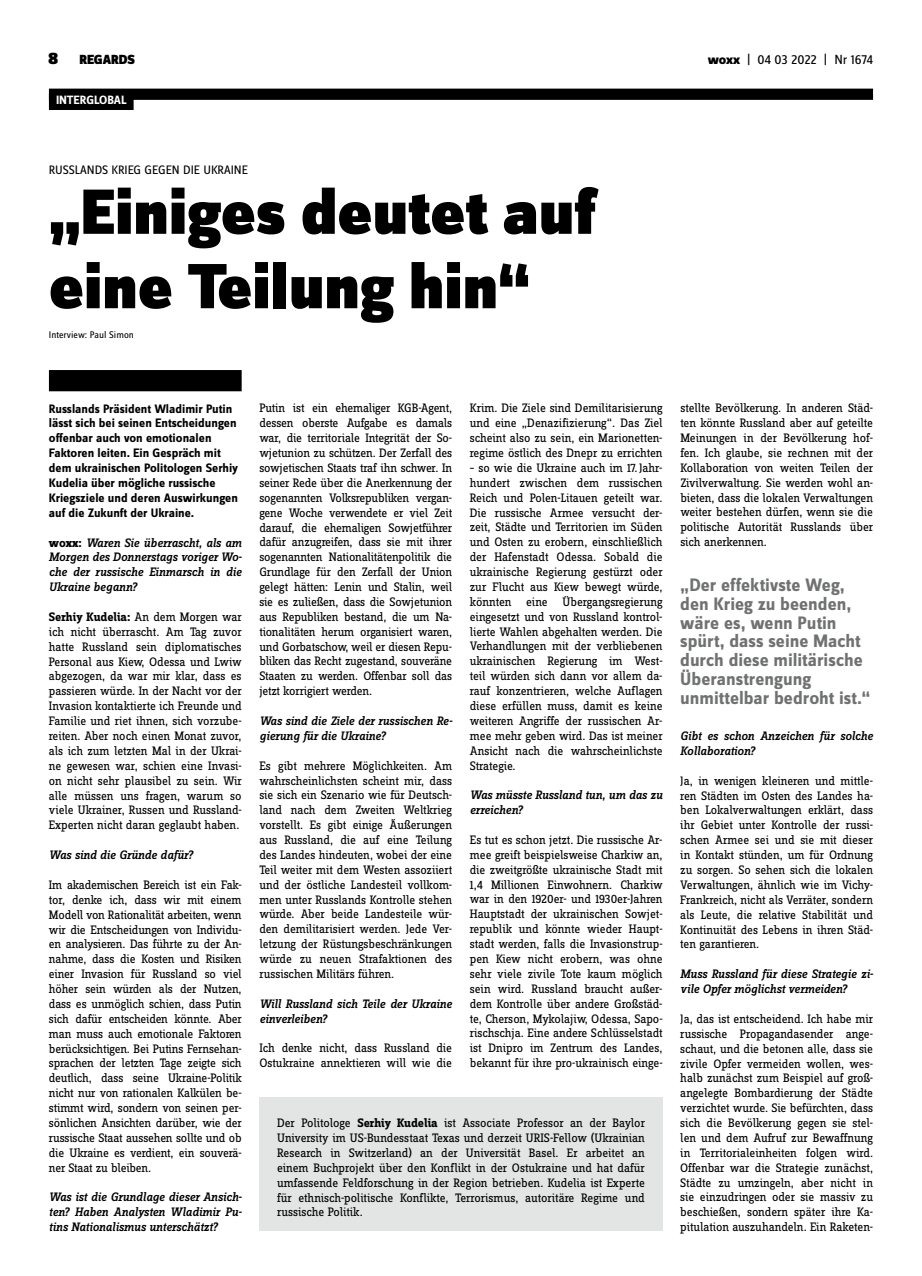
<style>
.page{position:relative;width:922px;height:1276px;background:#fff}
.page>*{position:absolute;margin:0;border:0;box-sizing:border-box;transform-origin:0 0}
.t1{font:900 66.25px/74.4px "Zine Sans Dis";color:#000}
.t2{font:700 18.75px/18.8px "Zine Sans Dis";color:#707172}
.t3{font:13.75px "Zine Sans Dis";letter-spacing:-.02em;color:#000}
.t4{font:900 13.75px "Zine Sans Dis";letter-spacing:-.01em;color:#000}
.t5{font:12.75px/14.9px "Zine Slab Dis";letter-spacing:-.01em;color:#000;text-align:justify}
.t6{font:italic 500 12.75px/14.9px "Zine Slab Dis";letter-spacing:-.005em;color:#000}
.t7{font:700 12.75px/14.9px "Zine Sans Dis";color:#000}
.t8{font:12.75px "Zine Sans Dis";color:#000}
.t9{font:700 12.5px "Zine Sans Dis";letter-spacing:-.005em;color:#fff}
.t10{font:10px "Zine Sans Dis";color:#000}
.s1{font-size:17.5px}
.s2{font-weight:800}
.s3{font-weight:700;font-style:normal}
.s4{font-weight:700}
</style>
<div class="page">
<div style="left:49px;top:89px;width:823px;height:11px;background:#000"></div>
<div style="left:49px;top:94px;width:85px;height:16px;background:#000"></div>
<div style="left:49px;top:370px;width:192px;height:21px;background:#000"></div>
<div style="left:259px;top:1097px;width:403px;height:134px;background:#e3e4e4"></div>
<p class="t4" style="left:48px;top:52px;width:88px"><span class="s1">8</span> REGARDS</p>
<p class="t3" style="left:707px;top:53px;width:167px"><span class="s2">woxx</span> | 04 03 2022 | NR 1674</p>
<p class="t9" style="left:56px;top:93px;width:72px">INTERGLOBAL</p>
<p class="t8" style="left:49px;top:164px;width:158px">RUSSLAN DS KRIEG GEGEN DIE UKR</p>
<p class="t8" style="left:224px;top:164px;width:25px">AINE</p>
<p class="t1" style="left:49px;top:179px;width:549px">„Einiges deutet auf eine Teilung hin“</p>
<p class="t10" style="left:49px;top:330px;width:86px">I NTERVIEW: PAUL SIMON</p>
<p class="t7" style="left:49px;top:401px;width:191px">Russlands Präsident Wladimir Putin lässt sich bei seinen Entscheidungen offenbar auch von emotionalen Faktoren leiten. Ein Gespräch mit dem ukrainischen Politologen Serhiy Kudelia über mögliche russische Kriegsziele und deren Auswirkungen auf die Zukunft der Ukraine.</p>
<p class="t6" style="left:49px;top:535px;width:194px;text-align:justify"><span class="s3">woxx:</span> Waren Sie überrascht, als am Morgen des Donnerstags voriger Wo&shy;che der russische Einmarsch in die Ukraine begann?</p>
<p class="t5" style="left:49px;top:610px;width:194px"><span class="s4">Serhiy Kudelia:</span> An dem Morgen war ich nicht überrascht. Am Tag zuvor hatte Russland sein diplomatisches Personal aus Kiew, Odessa und Lwiw abgezogen, da war mir klar, dass es passieren würde. In der Nacht vor der Invasion kontaktierte ich Freunde und Familie und riet ihnen, sich vorzube&shy;reiten. Aber noch einen Monat zuvor, als ich zum letzten Mal in der Ukrai&shy;ne gewesen war, schien eine Invasi&shy;on nicht sehr plausibel zu sein. Wir alle müssen uns fragen, warum so viele Ukrainer, Russen und Russland-Experten nicht daran geglaubt haben.</p>
<p class="t6" style="left:49px;top:847px;width:145px">Was sind die Gründe dafür?</p>
<p class="t5" style="left:49px;top:877px;width:194px">Im akademischen Bereich ist ein Fak&shy;tor, denke ich, dass wir mit einem Modell von Rationalität arbeiten, wenn wir die Entscheidungen von Individu&shy;en analysieren. Das führte zu der An&shy;nahme, dass die Kosten und Risiken einer Invasion für Russland so viel höher sein würden als der Nutzen, dass es unmöglich schien, dass Putin sich dafür entscheiden könnte. Aber man muss auch emotionale Faktoren berücksichtigen. Bei Putins Fernsehan&shy;sprachen der letzten Tage zeigte sich deutlich, dass seine Ukraine-Politik nicht nur von rationalen Kalkülen be&shy;stimmt wird, sondern von seinen per&shy;sönlichen Ansichten darüber, wie der russische Staat aussehen sollte und ob die Ukraine es verdient, ein souverä&shy;ner Staat zu bleiben.</p>
<p class="t6" style="left:49px;top:1190px;width:194px;text-align:justify">Was ist die Grundlage dieser Ansich&shy;ten? Haben Analysten Wladimir Pu&shy;tins Nationalismus unterschätzt?</p>
<p class="t5" style="left:259px;top:401px;width:194px">Putin ist ein ehemaliger KGB-Agent, dessen oberste Aufgabe es damals war, die territoriale Integrität der So&shy;wjetunion zu schützen. Der Zerfall des sowjetischen Staats traf ihn schwer. In seiner Rede über die Anerkennung der sogenannten Volksrepubliken vergan&shy;gene Woche verwendete er viel Zeit darauf, die ehemaligen Sowjetführer dafür anzugreifen, dass sie mit ihrer sogenannten Nationalitätenpolitik die Grundlage für den Zerfall der Union gelegt hätten: Lenin und Stalin, weil sie es zuließen, dass die Sowjetunion aus Republiken bestand, die um Na&shy;tionalitäten herum organisiert waren, und Gorbatschow, weil er diesen Repu&shy;bliken das Recht zugestand, souveräne Staaten zu werden. Offenbar soll das jetzt korrigiert werden.</p>
<p class="t6" style="left:259px;top:713px;width:194px">Was sind die Ziele der russischen Re&shy;gierung für die Ukraine?</p>
<p class="t5" style="left:259px;top:758px;width:194px">Es gibt mehrere Möglichkeiten. Am wahrscheinlichsten scheint mir, dass sie sich ein Szenario wie für Deutsch&shy;land nach dem Zweiten Weltkrieg vorstellt. Es gibt einige Äußerungen aus Russland, die auf eine Teilung des Landes hindeuten, wobei der eine Teil weiter mit dem Westen assoziiert und der östliche Landesteil vollkom&shy;men unter Russlands Kontrolle stehen würde. Aber beide Landesteile wür&shy;den demilitarisiert werden. Jede Ver&shy;letzung der Rüstungsbeschränkungen würde zu neuen Strafaktionen des russischen Militärs führen.</p>
<p class="t6" style="left:259px;top:996px;width:194px">Will Russland sich Teile der Ukraine einverleiben?</p>
<p class="t5" style="left:259px;top:1041px;width:194px">Ich denke nicht, dass Russland die<br>Ostukraine annektieren will wie die</p>
<p class="t5" style="left:469px;top:401px;width:194px">Krim. Die Ziele sind Demilitarisierung und eine „Denazifizierung“. Das Ziel scheint also zu sein, ein Marionetten&shy;regime östlich des Dnepr zu errichten</p>
<p class="t5" style="left:469px;top:461px;width:194px">– so wie die Ukraine auch im 17.Jahr&shy;hundert zwischen dem russischen Reich und Polen-Litauen geteilt war.<br>Die russische Armee versucht der&shy;zeit, Städte und Territorien im Süden und Osten zu erobern, einschließlich der Hafenstadt Odessa. Sobald die ukrainische Regierung gestürzt oder zur Flucht aus Kiew bewegt würde, könnten eine Übergangsregierung eingesetzt und von Russland kontrol&shy;lierte Wahlen abgehalten werden. Die Verhandlungen mit der verbliebenen ukrainischen Regierung im West&shy;teil würden sich dann vor allem da&shy;rauf konzentrieren, welche Auflagen diese erfüllen muss, damit es keine weiteren Angriffe der russischen Ar&shy;mee mehr geben wird. Das ist meiner Ansicht nach die wahrscheinlichste Strategie.</p>
<p class="t6" style="left:469px;top:788px;width:194px">Was müsste Russland tun, um das zu erreichen?</p>
<p class="t5" style="left:469px;top:833px;width:194px">Es tut es schon jetzt. Die russische Ar&shy;mee greift beispielsweise Charkiw an, die zweitgrößte ukrainische Stadt mit 1,4 Millionen Einwohnern. Charkiw war in den 1920er- und 1930er-Jahren Hauptstadt der ukrainischen Sowjet&shy;republik und könnte wieder Haupt&shy;stadt werden, falls die Invasionstrup&shy;pen Kiew nicht erobern, was ohne sehr viele zivile Tote kaum möglich sein wird. Russland braucht außer&shy;dem Kontrolle über andere Großstäd&shy;te, Cherson, Mykolajiw, Odessa, Sapo&shy;rischschja. Eine andere Schlüsselstadt ist Dnipro im Zentrum des Landes, bekannt für ihre pro-ukrainisch einge-</p>
<p class="t5" style="left:277px;top:1116px;width:369px">Der Politologe <span class="s4">Serhiy Kudelia</span> ist Associate Professor an der Baylor University im US-Bundesstaat Texas und derzeit URIS-Fellow (Ukrainian Research in Switzerland) an der Universität Basel. Er arbeitet an einem Buchprojekt über den Konflikt in der Ostukraine und hat dafür umfassende Feldforschung in der Region betrieben. Kudelia ist Experte für ethnisch-politische Konflikte, Terrorismus, autoritäre Regime und russische Politik.</p>
<p class="t5" style="left:680px;top:401px;width:194px">stellte Bevölkerung. In anderen Städ&shy;ten könnte Russland aber auf geteilte Meinungen in der Bevölkerung hof&shy;fen. Ich glaube, sie rechnen mit der Kollaboration von weiten Teilen der Zivilverwaltung. Sie werden wohl an&shy;bieten, dass die lokalen Verwaltungen weiter bestehen dürfen, wenn sie die politische Autorität Russlands über sich anerkennen.</p>
<p class="t2" style="left:680px;top:576px;width:192px">„Der effektivste Weg, den Krieg zu beenden, wäre es, wenn Putin spürt, dass seine Macht durch diese militärische<br>Überanstrengung unmittelbar bedroht ist.“</p>
<p class="t6" style="left:680px;top:728px;width:194px">Gibt es schon Anzeichen für solche<br>Kollaboration?</p>
<p class="t5" style="left:680px;top:773px;width:194px">Ja, in wenigen kleineren und mittle&shy;ren Städten im Osten des Landes ha&shy;ben Lokalverwaltungen erklärt, dass ihr Gebiet unter Kontrolle der russi&shy;schen Armee sei und sie mit dieser in Kontakt stünden, um für Ordnung zu sorgen. So sehen sich die lokalen Verwaltungen, ähnlich wie im Vichy-Frankreich, nicht als Verräter, sondern als Leute, die relative Stabilität und Kontinuität des Lebens in ihren Städ&shy;ten garantieren.</p>
<p class="t6" style="left:680px;top:966px;width:194px">Muss Russland für diese Strategie zi&shy;vile Opfer möglichst vermeiden?</p>
<p class="t5" style="left:680px;top:1011px;width:194px">Ja, das ist entscheidend. Ich habe mir russische Propagandasender ange&shy;schaut, und die betonen alle, dass sie zivile Opfer vermeiden wollen, wes&shy;halb zunächst zum Beispiel auf groß&shy;angelegte Bombardierung der Städte verzichtet wurde. Sie befürchten, dass sich die Bevölkerung gegen sie stel&shy;len und dem Aufruf zur Bewaffnung in Territorialeinheiten folgen wird.<br>Offenbar war die Strategie zunächst, Städte zu umzingeln, aber nicht in sie einzudringen oder sie massiv zu beschießen, sondern später ihre Ka&shy;pitulation auszuhandeln. Ein Raketen-</p>
</div>
